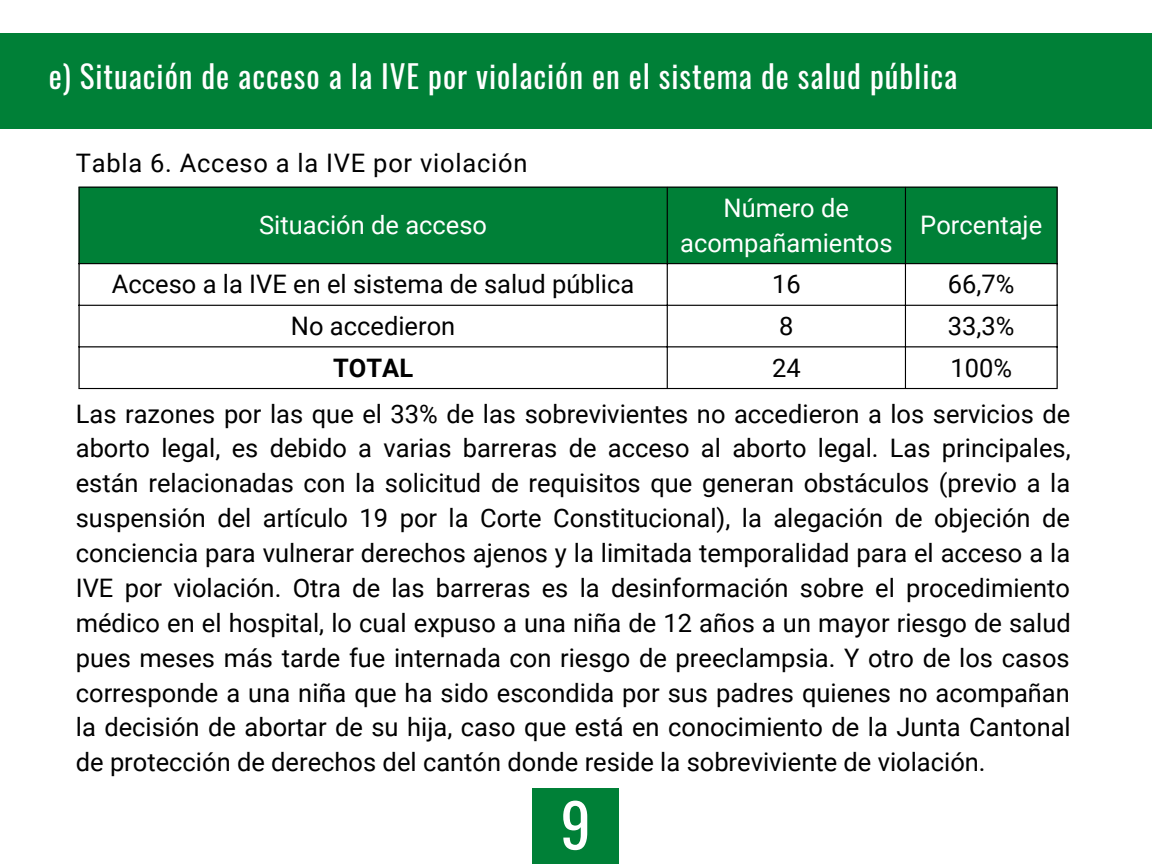
<style>
.page{position:relative;width:1152px;height:864px;background:#fff}
.page>*{position:absolute;margin:0;border:0;box-sizing:border-box;transform-origin:0 0}
.t1{font:60px "Oswald";color:#fff}
.t2{font:31.05px "Oswald";letter-spacing:.03em;color:#fff}
.t3{font:25.5px/34.8px "Roboto";color:#000;text-align:justify}
.t4{font:25.5px/34.8px "Roboto";color:#fff;text-align:center}
.t5{font:25.5px "Roboto";letter-spacing:.03em;color:#000}
.t6{font:700 25.5px "Roboto";color:#000}
</style>
<div class="page">
<div style="left:532px;top:788px;width:87px;height:76px;background:#008037"></div>
<div style="left:80px;top:188px;width:977px;height:75px;background:#008037"></div>
<hr style="left:78px;top:188px;width:2px;height:200px;background:#000">
<hr style="left:667px;top:188px;width:1px;height:200px;background:#000">
<hr style="left:905px;top:188px;width:1px;height:200px;background:#000">
<hr style="left:1057px;top:188px;width:1px;height:200px;background:#000">
<hr style="left:78px;top:187px;width:980px;height:1px;background:#000">
<hr style="left:78px;top:263px;width:980px;height:1px;background:#000">
<hr style="left:78px;top:305px;width:980px;height:1px;background:#000">
<hr style="left:78px;top:346px;width:980px;height:1px;background:#000">
<hr style="left:78px;top:388px;width:980px;height:1px;background:#000">
<div style="left:0;top:33px;width:1152px;height:95px;background:#008037"></div>
<p class="t2" style="left:49px;top:52px;width:910px">e) Situación de acceso a la IVE por violación en el sistema de salud pública</p>
<p class="t5" style="left:76px;top:149px;width:453px">Tabla 6. Acceso a la IVE por violación</p>
<p class="t4" style="left:259px;top:208px;width:229px">Situación de acceso</p>
<p class="t4" style="left:680px;top:191px;width:214px">Número de acompañamientos</p>
<p class="t4" style="left:920px;top:208px;width:123px">Porcentaje</p>
<p class="t3" style="left:112px;top:267px;width:524px">Acceso a la IVE en el sistema de salud pública</p>
<p class="t3" style="left:772px;top:267px;width:30px">16</p>
<p class="t3" style="left:948px;top:267px;width:68px">66,7%</p>
<p class="t3" style="left:291px;top:309px;width:166px">No accedieron</p>
<p class="t3" style="left:779px;top:309px;width:16px">8</p>
<p class="t3" style="left:948px;top:309px;width:68px">33,3%</p>
<p class="t6" style="left:333px;top:353px;width:82px">TOTAL</p>
<p class="t3" style="left:772px;top:351px;width:30px">24</p>
<p class="t3" style="left:950px;top:351px;width:63px">100%</p>
<p class="t3" style="left:76px;top:396px;width:996px">Las razones por las que el 33% de las sobrevivientes no accedieron a los servicios de aborto legal, es debido a varias barreras de acceso al aborto legal. Las principales, están relacionadas con la solicitud de requisitos que generan obstáculos (previo a la suspensión del artículo 19 por la Corte Constitucional), la alegación de objeción de conciencia para vulnerar derechos ajenos y la limitada temporalidad para el acceso a la IVE por violación. Otra de las barreras es la desinformación sobre el procedimiento médico en el hospital, lo cual expuso a una niña de 12 años a un mayor riesgo de salud pues meses más tarde fue internada con riesgo de preeclampsia. Y otro de los casos corresponde a una niña que ha sido escondida por sus padres quienes no acompañan la decisión de abortar de su hija, caso que está en conocimiento de la Junta Cantonal de protección de derechos del cantón donde reside la sobreviviente de violación.</p>
<p class="t1" style="left:561px;top:778px;width:32px">9</p>
</div>
